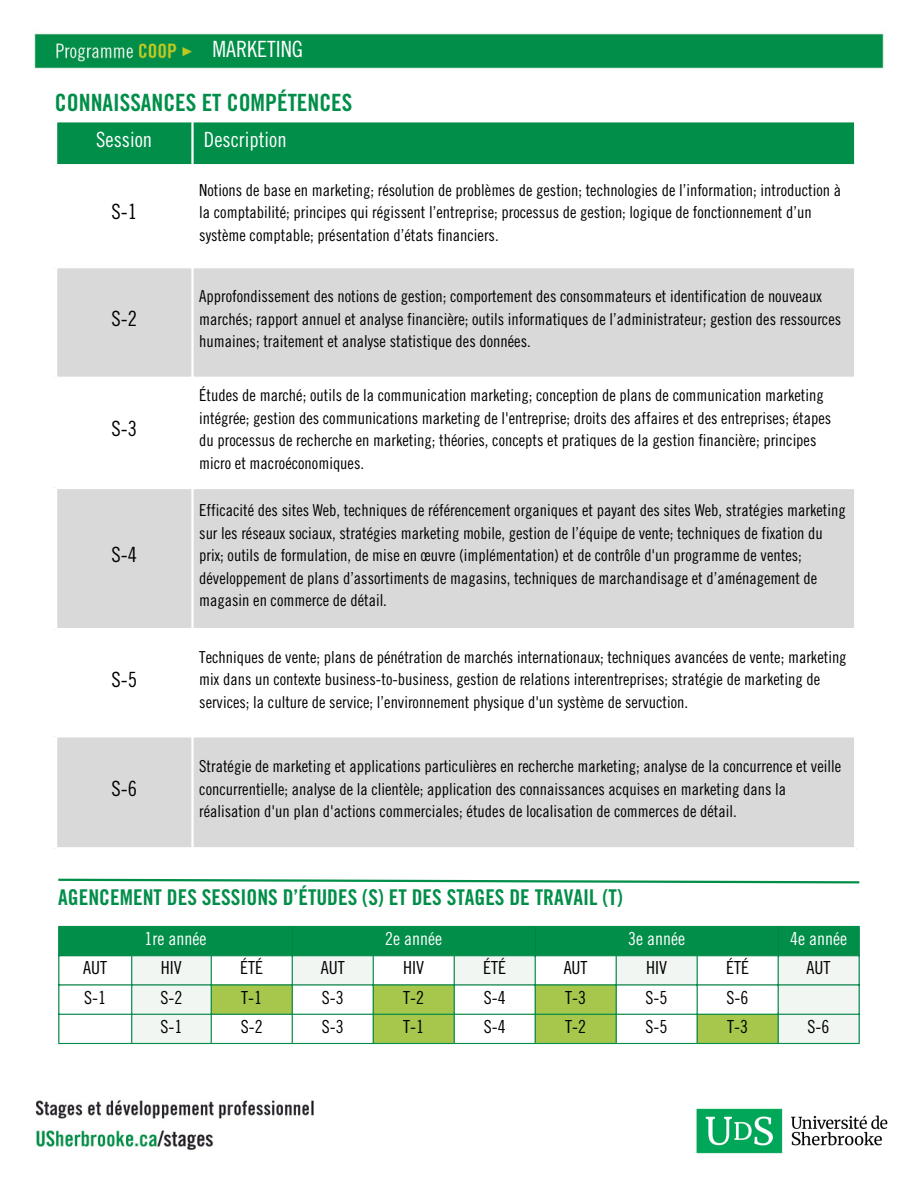
<style>
.page{position:relative;width:918px;height:1188px;background:#fff}
.page>*{position:absolute;margin:0;border:0;box-sizing:border-box;transform-origin:0 0}
.t1{font:23.85px "Trade Gothic LT Std Bd Cn 20";color:#018e49}
.t2{font:22.35px "Trade Gothic LT Std Cn 18";color:#fff}
.t3{font:21.75px "Trade Gothic LT Std Bd Cn 20";color:#018e49}
.t4{font:21px "Trade Gothic LT Std Cn 18";color:#fff}
.t5{font:21px "Trade Gothic LT Std Cn 18";color:#000}
.t6{font:18px "Trade Gothic LT Std Cn 18";color:#000}
.t7{font:18px "Trade Gothic LT Std Cn 18";color:#fff}
.t8{font:16.5px/22.5px "Trade Gothic LT Std Cn 18";color:#000}
</style>
<div class="page">
<img style="left:34px;top:33px;width:850px;height:1118px">
<div style="left:643px;top:1082px;width:275px;height:105px;background:#fff"></div>
<img style="left:696px;top:1108px;width:192px;height:46px">
<div style="left:316px;top:1092px;width:286px;height:30px;background:#fff"></div>
<div style="left:57px;top:122px;width:797px;height:42px;background:#018e49"></div>
<div style="left:57px;top:268px;width:797px;height:579px;background:#d9d9d9"></div>
<svg style="left:57px;top:379px;width:797px;height:356px"></svg>
<hr style="left:55px;top:122px;width:2px;height:725px;background:#fff">
<hr style="left:191px;top:122px;width:3px;height:725px;background:#fff">
<hr style="left:854px;top:122px;width:2px;height:725px;background:#fff">
<hr style="left:55px;top:120px;width:801px;height:2px;background:#fff">
<hr style="left:55px;top:164px;width:801px;height:2px;background:#fff">
<hr style="left:55px;top:266px;width:801px;height:2px;background:#fff">
<hr style="left:55px;top:377px;width:801px;height:2px;background:#fff">
<hr style="left:55px;top:487px;width:801px;height:2px;background:#fff">
<hr style="left:55px;top:628px;width:801px;height:2px;background:#fff">
<hr style="left:55px;top:735px;width:801px;height:2px;background:#fff">
<hr style="left:55px;top:847px;width:801px;height:2px;background:#fff">
<svg style="left:56px;top:878px;width:806px;height:7px"></svg>
<div style="left:59px;top:927px;width:800px;height:28px;background:#018e49"></div>
<svg style="left:132px;top:956px;width:727px;height:87px;fill:#f1f6f3"></svg>
<svg style="left:212px;top:956px;width:566px;height:28px"></svg>
<svg style="left:212px;top:986px;width:566px;height:57px"></svg>
<hr style="left:58px;top:927px;width:1px;height:116px;background:#018e49">
<hr style="left:131px;top:956px;width:1px;height:87px;background:#018e49">
<hr style="left:211px;top:956px;width:1px;height:87px;background:#018e49">
<hr style="left:292px;top:927px;width:1px;height:116px;background:#018e49">
<hr style="left:373px;top:956px;width:1px;height:87px;background:#018e49">
<hr style="left:454px;top:956px;width:1px;height:87px;background:#018e49">
<hr style="left:535px;top:927px;width:1px;height:116px;background:#018e49">
<hr style="left:616px;top:956px;width:1px;height:87px;background:#018e49">
<hr style="left:697px;top:956px;width:1px;height:87px;background:#018e49">
<hr style="left:778px;top:927px;width:1px;height:116px;background:#018e49">
<hr style="left:859px;top:927px;width:1px;height:116px;background:#018e49">
<hr style="left:58px;top:926px;width:802px;height:1px;background:#018e49">
<hr style="left:58px;top:955px;width:802px;height:1px;background:#018e49">
<hr style="left:58px;top:984px;width:802px;height:2px;background:#018e49">
<hr style="left:58px;top:1014px;width:802px;height:1px;background:#018e49">
<hr style="left:58px;top:1043px;width:802px;height:1px;background:#018e49">
<p class="t2" style="left:212px;top:41px;width:92px">MARKETING</p>
<p class="t1" style="left:55px;top:93px;width:299px">CONNAISSANCES ET COMPÉTENCES</p>
<p class="t4" style="left:96px;top:132px;width:57px">Session</p>
<p class="t4" style="left:204px;top:132px;width:84px">Description</p>
<p class="t5" style="left:111px;top:204px;width:27px">S-1</p>
<p class="t5" style="left:111px;top:311px;width:27px">S-2</p>
<p class="t5" style="left:111px;top:421px;width:27px">S-3</p>
<p class="t5" style="left:111px;top:547px;width:27px">S-4</p>
<p class="t5" style="left:111px;top:671px;width:27px">S-5</p>
<p class="t5" style="left:111px;top:781px;width:27px">S-6</p>
<p class="t8" style="left:199px;top:181px;width:643px">Notions de base en marketing; résolution de problèmes de gestion; technologies de l’information; introduction à la comptabilité; principes qui régissent l’entreprise; processus de gestion; logique de fonctionnement d’un système comptable; présentation d’états financiers.</p>
<p class="t8" style="left:199px;top:287px;width:643px">Approfondissement des notions de gestion; comportement des consommateurs et identification de nouveaux marchés; rapport annuel et analyse financière; outils informatiques de l’administrateur; gestion des ressources humaines; traitement et analyse statistique des données.</p>
<p class="t8" style="left:199px;top:387px;width:633px">Études de marché; outils de la communication marketing; conception de plans de communication marketing intégrée; gestion des communications marketing de l'entreprise; droits des affaires et des entreprises; étapes du processus de recherche en marketing; théories, concepts et pratiques de la gestion financière; principes micro et macroéconomiques.</p>
<p class="t8" style="left:199px;top:501px;width:648px">Efficacité des sites Web, techniques de référencement organiques et payant des sites Web, stratégies marketing sur les réseaux sociaux, stratégies marketing mobile, gestion de l’équipe de vente; techniques de fixation du prix; outils de formulation, de mise en œuvre (implémentation) et de contrôle d'un programme de ventes; développement de plans d’assortiments de magasins, techniques de marchandisage et d’aménagement de magasin en commerce de détail.</p>
<p class="t8" style="left:199px;top:648px;width:649px">Techniques de vente; plans de pénétration de marchés internationaux; techniques avancées de vente; marketing mix dans un contexte business-to-business, gestion de relations interentreprises; stratégie de marketing de services; la culture de service; l’environnement physique d'un système de servuction.</p>
<p class="t8" style="left:199px;top:757px;width:643px">Stratégie de marketing et applications particulières en recherche marketing; analyse de la concurrence et veille concurrentielle; analyse de la clientèle; application des connaissances acquises en marketing dans la réalisation d'un plan d'actions commerciales; études de localisation de commerces de détail.</p>
<p class="t3" style="left:58px;top:889px;width:566px">AGENCEMENT DES SESSIONS D’ÉTUDES (S) ET DES STAGES DE TRAVAIL (T)</p>
<p class="t7" style="left:145px;top:932px;width:63px">1re année</p>
<p class="t7" style="left:385px;top:932px;width:58px">2e année</p>
<p class="t7" style="left:628px;top:932px;width:58px">3e année</p>
<p class="t7" style="left:790px;top:932px;width:58px">4e année</p>
<p class="t6" style="left:83px;top:961px;width:25px">AUT</p>
<p class="t6" style="left:161px;top:961px;width:22px">HIV</p>
<p class="t6" style="left:240px;top:961px;width:24px">ÉTÉ</p>
<p class="t6" style="left:321px;top:961px;width:25px">AUT</p>
<p class="t6" style="left:403px;top:961px;width:22px">HIV</p>
<p class="t6" style="left:483px;top:961px;width:24px">ÉTÉ</p>
<p class="t6" style="left:564px;top:961px;width:25px">AUT</p>
<p class="t6" style="left:646px;top:961px;width:22px">HIV</p>
<p class="t6" style="left:726px;top:961px;width:24px">ÉTÉ</p>
<p class="t6" style="left:807px;top:961px;width:25px">AUT</p>
<p class="t6" style="left:84px;top:991px;width:23px">S-1</p>
<p class="t6" style="left:160px;top:991px;width:23px">S-2</p>
<p class="t6" style="left:241px;top:991px;width:22px">T-1</p>
<p class="t6" style="left:322px;top:991px;width:23px">S-3</p>
<p class="t6" style="left:403px;top:991px;width:22px">T-2</p>
<p class="t6" style="left:484px;top:991px;width:23px">S-4</p>
<p class="t6" style="left:565px;top:991px;width:22px">T-3</p>
<p class="t6" style="left:646px;top:991px;width:23px">S-5</p>
<p class="t6" style="left:727px;top:991px;width:23px">S-6</p>
<p class="t6" style="left:160px;top:1020px;width:23px">S-1</p>
<p class="t6" style="left:241px;top:1020px;width:23px">S-2</p>
<p class="t6" style="left:322px;top:1020px;width:23px">S-3</p>
<p class="t6" style="left:403px;top:1020px;width:22px">T-1</p>
<p class="t6" style="left:484px;top:1020px;width:23px">S-4</p>
<p class="t6" style="left:565px;top:1020px;width:22px">T-2</p>
<p class="t6" style="left:646px;top:1020px;width:23px">S-5</p>
<p class="t6" style="left:727px;top:1020px;width:22px">T-3</p>
<p class="t6" style="left:808px;top:1020px;width:23px">S-6</p>
</div>
